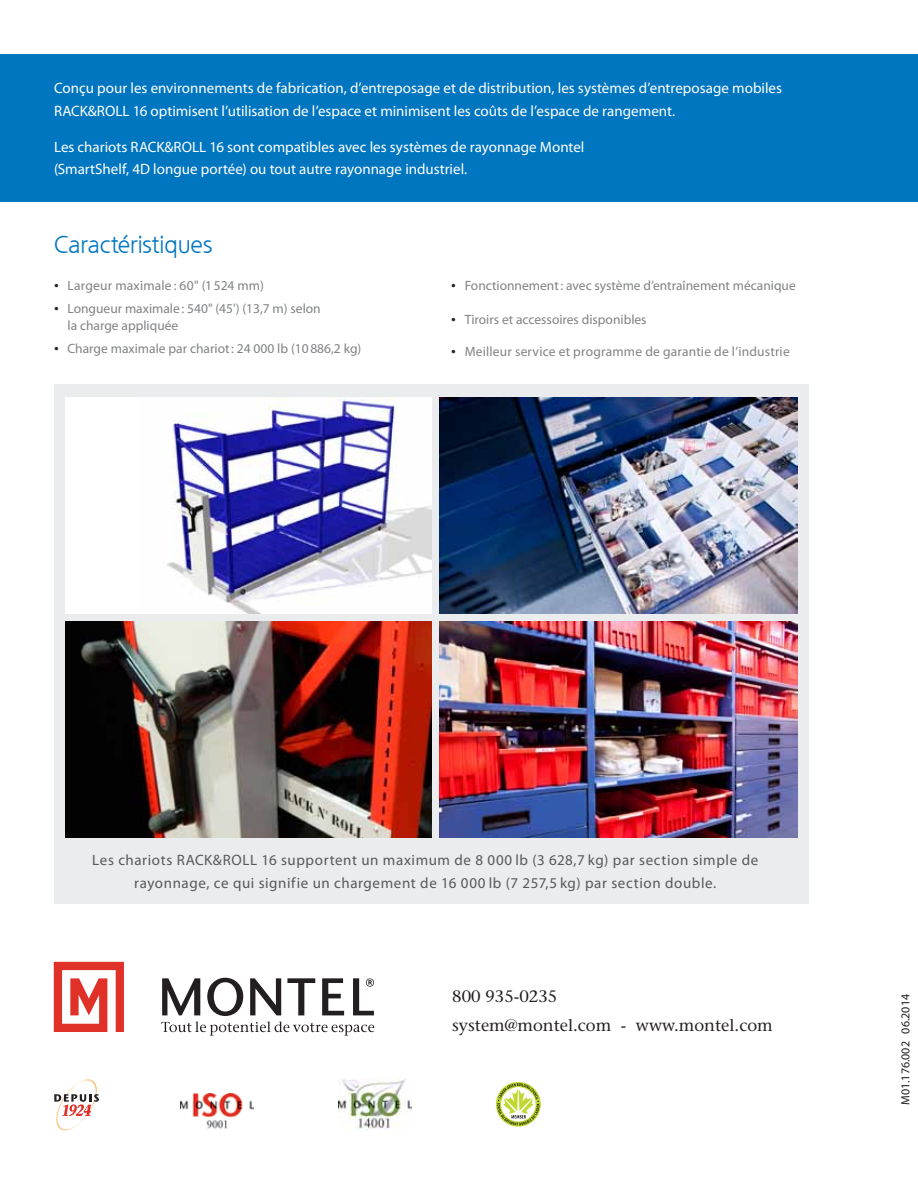
<style>
.page{position:relative;width:918px;height:1188px;background:#fff}
.page>*{position:absolute;margin:0;border:0;box-sizing:border-box;transform-origin:0 0}
.t1{font:300 24px "Quebec Serial";letter-spacing:-.005em;color:#0076c0}
.t2{font:500 16.5px/28.7px "Stone Serif Std";color:#231f20}
.t3{font:15px/22.5px "Myriad Pro";color:#fff}
.t4{font:15px/22.5px "Myriad Pro";letter-spacing:.04em;color:#58595b;text-align:center}
.t5{font:13.5px/16.5px "Myriad Pro";color:#808284}
.t6{font:12px "Myriad Pro";color:#231f20}
.s1{font-family:"Times New Roman";color:#231f20}
</style>
<div class="page">
<div style="left:0;top:54px;width:918px;height:148px;background:#0076c0"></div>
<svg style="left:161px;top:978px;width:213px;height:58px"></svg>
<svg style="left:54px;top:962px;width:70px;height:70px"></svg>
<svg style="left:54px;top:1079px;width:45px;height:52px"></svg>
<div style="left:54px;top:384px;width:754px;height:520px;background:#ebeced"></div>
<img style="left:439px;top:622px;width:358px;height:216px">
<img style="left:65px;top:622px;width:367px;height:216px">
<img style="left:439px;top:397px;width:358px;height:216px">
<div style="left:65px;top:397px;width:367px;height:216px;background:#fff"></div>
<img style="left:166px;top:397px;width:266px;height:216px">
<img style="left:338px;top:1078px;width:74px;height:52px">
<img style="left:180px;top:1093px;width:74px;height:36px">
<svg style="left:496px;top:1082px;width:45px;height:45px"></svg>
<p class="t3" style="left:54px;top:78px;width:730px">Conçu pour les environnements de fabrication, d’entreposage et de distribution, les systèmes d’entreposage mobiles<br>RACK&amp;ROLL 16 optimisent l’utilisation de l’espace et minimisent les coûts de l’espace de rangement.</p>
<p class="t3" style="left:54px;top:137px;width:532px">Les chariots RACK&amp;ROLL 16 sont compatibles avec les systèmes de rayonnage Montel (SmartShelf, 4D longue portée) ou tout autre rayonnage industriel.</p>
<h1 class="t1" style="left:54px;top:230px;width:160px">Caractéristiques</h1>
<p class="t5" style="left:54px;top:278px;width:211px"><span class="s1">•</span> Largeur maximale : 60" (1 524 mm)</p>
<p class="t5" style="left:68px;top:301px;width:255px;text-indent:-14px"><span class="s1">•</span> Longueur maximale : 540" (45') (13,7 m) selon la charge appliquée</p>
<p class="t5" style="left:54px;top:341px;width:309px"><span class="s1">•</span> Charge maximale par chariot : 24 000 lb (10 886,2 kg)</p>
<p class="t5" style="left:451px;top:278px;width:346px"><span class="s1">•</span> Fonctionnement : avec système d’entraînement mécanique</p>
<p class="t5" style="left:451px;top:312px;width:197px"><span class="s1">•</span> Tiroirs et accessoires disponibles</p>
<p class="t5" style="left:451px;top:344px;width:340px"><span class="s1">•</span> Meilleur service et programme de garantie de l’industrie</p>
<p class="t4" style="left:92px;top:850px;width:668px">Les chariots RACK&amp;ROLL 16 supportent un maximum de 8 000 lb (3 628,7 kg) par section simple de rayonnage, ce qui signifie un chargement de 16 000 lb (7 257,5 kg) par section double.</p>
<p class="t2" style="left:452px;top:984px;width:322px">800 935-0235<br>system@montel.com - www.montel.com</p>
<p class="t6" style="left:901px;top:1105px;width:112px;rotate:-90deg">M01.176.002 06.2014</p>
</div>
